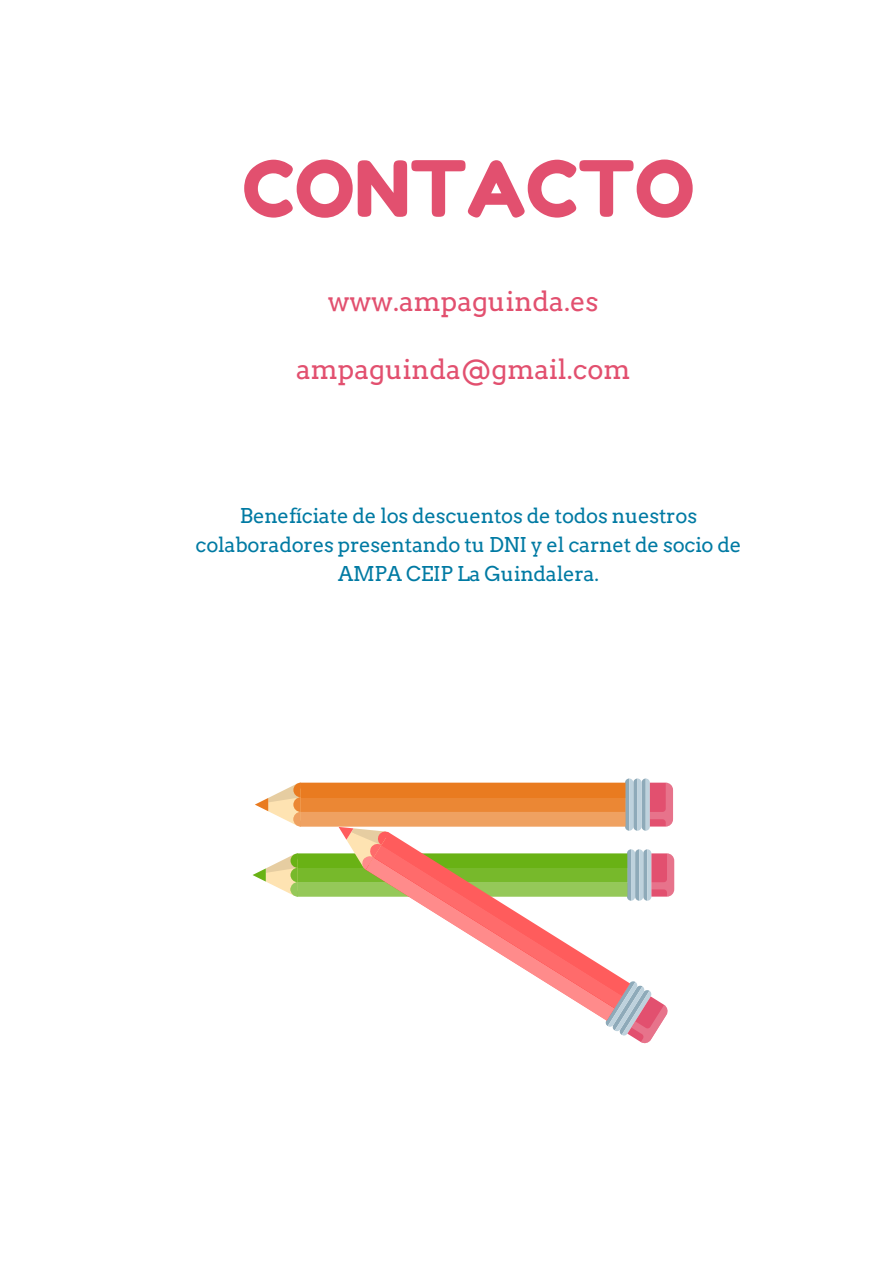
<style>
.page{position:relative;width:893px;height:1263px;background:#fff}
.page>*{position:absolute;margin:0;border:0;box-sizing:border-box;transform-origin:0 0}
.t1{font:77.25px "Fredoka One";color:#e2506f}
.t2{font:27px "Arvo";color:#e2506f}
.t3{font:20.25px/29.2px "Arvo";letter-spacing:-.015em;color:#007aa3;text-align:center}
</style>
<div class="page">
<svg style="left:252px;top:778px;width:422px;height:266px"></svg>
<h1 class="t1" style="left:242px;top:142px;width:454px">CONTACTO</h1>
<h2 class="t2" style="left:328px;top:285px;width:272px">www.ampaguinda.es</h2>
<h2 class="t2" style="left:296px;top:353px;width:336px">ampaguinda@gmail.com</h2>
<p class="t3" style="left:195px;top:501px;width:547px">Benefíciate de los descuentos de todos nuestros colaboradores presentando tu DNI y el carnet de socio de<br>AMPA CEIP La Guindalera.</p>
</div>
